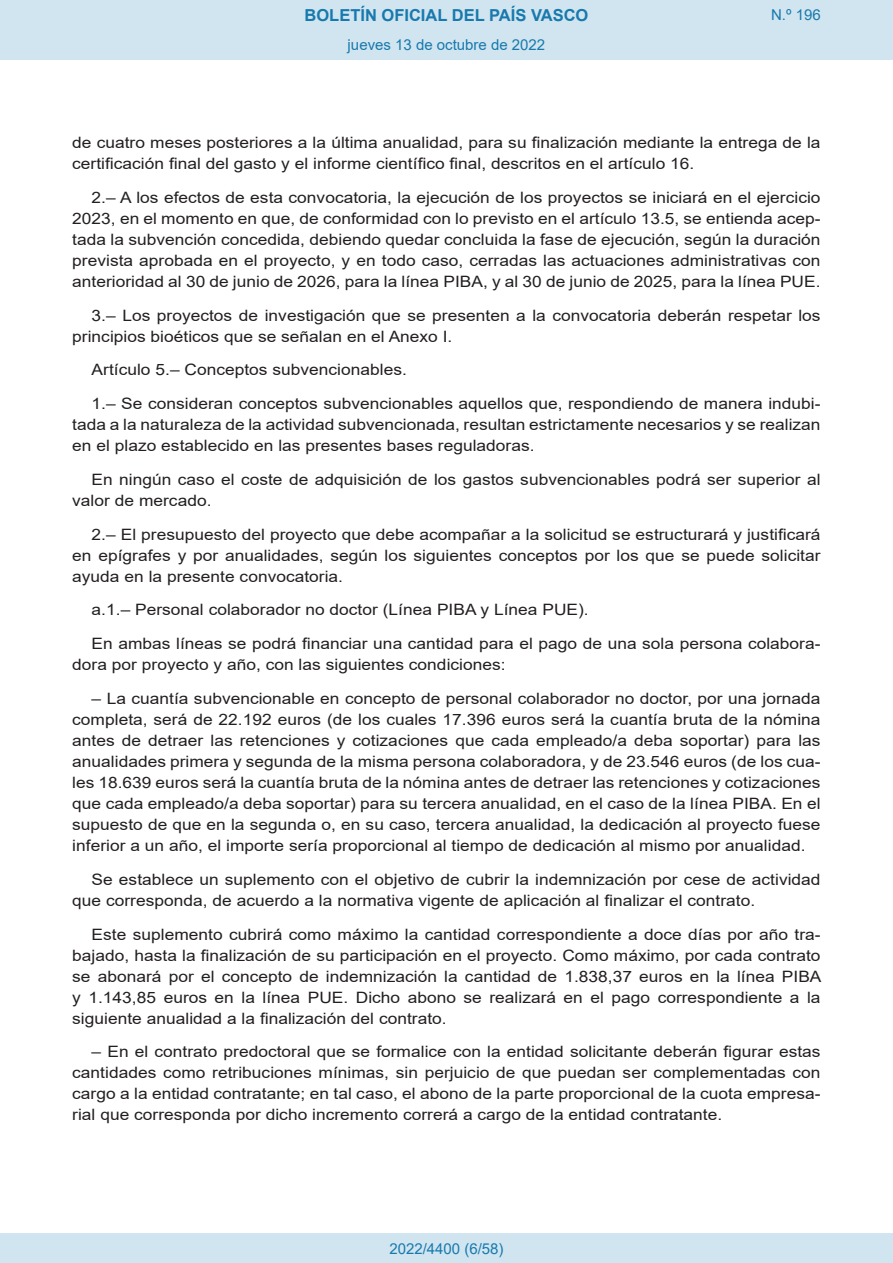
<style>
.page{position:relative;width:893px;height:1263px;background:#fff}
.page>*{position:absolute;margin:0;border:0;box-sizing:border-box;transform-origin:0 0}
.t1{font:700 16.5px "Arial";color:#1879ad}
.BOPVDetalle{font:15.6px/21px "Arial";color:#231f20;text-align:justify;scale:1.11 1}
.Paginacion_Centro{font:15px "Arial";color:#1879ad}
</style>
<div class="page">
<div style="left:0;top:0;width:893px;height:60px;background:#d0e5f0"></div>
<div style="left:0;top:1233px;width:893px;height:30px;background:#d0e5f0"></div>
<p class="t1" style="left:305px;top:3px;width:285px">BOLETÍN OFICIAL DEL PAÍS VASCO</p>
<p class="Paginacion_Centro" style="left:348px;top:35px;width:199px">jueves 13 de octubre de 2022</p>
<p class="Paginacion_Centro" style="left:771px;top:5px;width:51px">N.º 196</p>
<p class="BOPVDetalle" style="left:72px;top:132px;width:676px">de cuatro meses posteriores a la última anualidad, para su finalización mediante la entrega de la certificación final del gasto y el informe científico final, descritos en el artículo 16.</p>
<p class="BOPVDetalle" style="left:72px;top:187px;width:676px;text-indent:19px">2.– A los efectos de esta convocatoria, la ejecución de los proyectos se iniciará en el ejercicio 2023, en el momento en que, de conformidad con lo previsto en el artículo 13.5, se entienda acep&shy;tada la subvención concedida, debiendo quedar concluida la fase de ejecución, según la duración prevista aprobada en el proyecto, y en todo caso, cerradas las actuaciones administrativas con anterioridad al 30 de junio de 2026, para la línea PIBA, y al 30 de junio de 2025, para la línea PUE.</p>
<p class="BOPVDetalle" style="left:72px;top:305px;width:676px;text-indent:19px">3.– Los proyectos de investigación que se presenten a la convocatoria deberán respetar los principios bioéticos que se señalan en el Anexo I.</p>
<p class="BOPVDetalle" style="left:92px;top:359px;width:286px">Artículo 5.– Conceptos subvencionables.</p>
<p class="BOPVDetalle" style="left:72px;top:393px;width:676px;text-indent:19px">1.– Se consideran conceptos subvencionables aquellos que, respondiendo de manera indubi&shy;tada a la naturaleza de la actividad subvencionada, resultan estrictamente necesarios y se realizan en el plazo establecido en las presentes bases reguladoras.</p>
<p class="BOPVDetalle" style="left:72px;top:469px;width:676px;text-indent:19px">En ningún caso el coste de adquisición de los gastos subvencionables podrá ser superior al valor de mercado.</p>
<p class="BOPVDetalle" style="left:72px;top:524px;width:676px;text-indent:19px">2.– El presupuesto del proyecto que debe acompañar a la solicitud se estructurará y justificará en epígrafes y por anualidades, según los siguientes conceptos por los que se puede solicitar ayuda en la presente convocatoria.</p>
<p class="BOPVDetalle" style="left:92px;top:599px;width:449px">a.1.– Personal colaborador no doctor (Línea PIBA y Línea PUE).</p>
<p class="BOPVDetalle" style="left:72px;top:633px;width:676px;text-indent:19px">En ambas líneas se podrá financiar una cantidad para el pago de una sola persona colabora&shy;dora por proyecto y año, con las siguientes condiciones:</p>
<p class="BOPVDetalle" style="left:72px;top:688px;width:676px;text-indent:19px">– La cuantía subvencionable en concepto de personal colaborador no doctor, por una jornada completa, será de 22.192 euros (de los cuales 17.396 euros será la cuantía bruta de la nómina antes de detraer las retenciones y cotizaciones que cada empleado/a deba soportar) para las anualidades primera y segunda de la misma persona colaboradora, y de 23.546 euros (de los cua&shy;les 18.639 euros será la cuantía bruta de la nómina antes de detraer las retenciones y cotizaciones que cada empleado/a deba soportar) para su tercera anualidad, en el caso de la línea PIBA. En el supuesto de que en la segunda o, en su caso, tercera anualidad, la dedicación al proyecto fuese inferior a un año, el importe sería proporcional al tiempo de dedicación al mismo por anualidad.</p>
<p class="BOPVDetalle" style="left:72px;top:869px;width:676px;text-indent:19px">Se establece un suplemento con el objetivo de cubrir la indemnización por cese de actividad que corresponda, de acuerdo a la normativa vigente de aplicación al finalizar el contrato.</p>
<p class="BOPVDetalle" style="left:72px;top:923px;width:676px;text-indent:19px">Este suplemento cubrirá como máximo la cantidad correspondiente a doce días por año tra&shy;bajado, hasta la finalización de su participación en el proyecto. Como máximo, por cada contrato se abonará por el concepto de indemnización la cantidad de 1.838,37 euros en la línea PIBA y 1.143,85 euros en la línea PUE. Dicho abono se realizará en el pago correspondiente a la siguiente anualidad a la finalización del contrato.</p>
<p class="BOPVDetalle" style="left:72px;top:1041px;width:676px;text-indent:19px">– En el contrato predoctoral que se formalice con la entidad solicitante deberán figurar estas cantidades como retribuciones mínimas, sin perjuicio de que puedan ser complementadas con cargo a la entidad contratante; en tal caso, el abono de la parte proporcional de la cuota empresa&shy;rial que corresponda por dicho incremento correrá a cargo de la entidad contratante.</p>
<p class="Paginacion_Centro" style="left:389px;top:1238px;width:116px">2022/4400 (6/58)</p>
</div>
